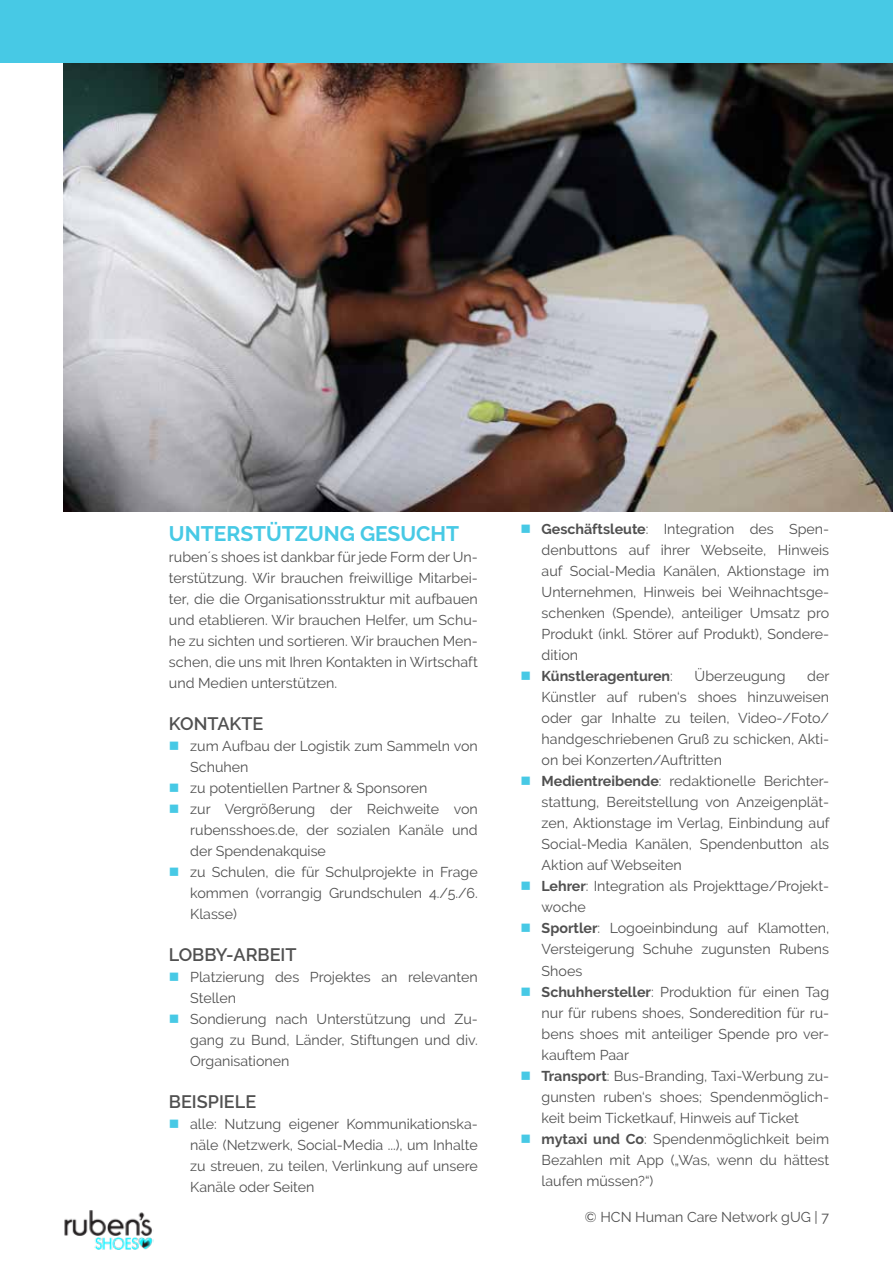
<style>
.page{position:relative;width:893px;height:1263px;background:#fff}
.page>*{position:absolute;margin:0;border:0;box-sizing:border-box;transform-origin:0 0}
.t1{font:700 21px "Raleway";color:#47c9e5}
.t2{font:600 18px "Raleway";color:#505050}
.t3{font:14.25px/21px "Raleway";color:#505050}
.s1{font-weight:700}
</style>
<div class="page">
<div style="left:0;top:0;width:893px;height:63px;background:#47c9e5"></div>
<img style="left:64px;top:1210px;width:89px;height:40px">
<img style="left:64px;top:64px;width:829px;height:447px">
<h1 class="t1" style="left:169px;top:521px;width:292px">UNTERSTÜTZUNG GESUCHT</h1>
<p class="t3" style="left:169px;top:546px;width:310px;text-align:justify">ruben´s shoes ist dankbar für jede Form der Un&shy;terstützung. Wir brauchen freiwillige Mitarbei&shy;ter, die die Organisationsstruktur mit aufbauen und etablieren. Wir brauchen Helfer, um Schu&shy;he zu sichten und sortieren. Wir brauchen Men&shy;schen, die uns mit Ihren Kontakten in Wirtschaft und Medien unterstützen.</p>
<p class="t2" style="left:169px;top:713px;width:96px">KONTAKTE</p>
<p class="t3" style="left:190px;top:735px;width:289px">zum Aufbau der Logistik zum Sammeln von<br>Schuhen<br>zu potentiellen Partner &amp; Sponsoren<br>zur Vergrößerung der Reichweite von rubensshoes.de, der sozialen Kanäle und der Spendenakquise<br>zu Schulen, die für Schulprojekte in Frage kommen (vorrangig Grundschulen 4./5./6.<br>Klasse)</p>
<p class="t2" style="left:169px;top:944px;width:129px">LOBBY-ARBEIT</p>
<p class="t3" style="left:190px;top:966px;width:289px">Platzierung des Projektes an relevanten<br>Stellen<br>Sondierung nach Unterstützung und Zu&shy;gang zu Bund, Länder, Stiftungen und div.<br>Organisationen</p>
<p class="t2" style="left:169px;top:1091px;width:89px">BEISPIELE</p>
<p class="t3" style="left:190px;top:1113px;width:289px;text-align:justify">alle: Nutzung eigener Kommunikationska&shy;näle (Netzwerk, Social-Media ...), um Inhalte zu streuen, zu teilen, Verlinkung auf unsere Kanäle oder Seiten</p>
<p class="t3" style="left:542px;top:519px;width:289px"><span class="s1">Geschäftsleute</span>: Integration des Spen&shy;denbuttons auf ihrer Webseite, Hinweis auf Social-Media Kanälen, Aktionstage im Unternehmen, Hinweis bei Weihnachtsge&shy;schenken (Spende), anteiliger Umsatz pro Produkt (inkl. Störer auf Produkt), Sondere&shy;dition<br><span class="s1">Künstleragenturen</span>:</p>
<p class="t3" style="left:695px;top:666px;width:92px">Überzeugung</p>
<p class="t3" style="left:542px;top:666px;width:289px;text-indent:266px">der Künstler auf ruben‘s shoes hinzuweisen oder gar Inhalte zu teilen, Video-/Foto/ handgeschriebenen Gruß zu schicken, Akti&shy;on bei Konzerten/Auftritten <span class="s1">Medientreibende</span>: redaktionelle Berichter&shy;stattung, Bereitstellung von Anzeigenplät&shy;zen, Aktionstage im Verlag, Einbindung auf Social-Media Kanälen, Spendenbutton als Aktion auf Webseiten<br><span class="s1">Lehrer</span>: Integration als Projekttage/Projekt&shy;woche<br><span class="s1">Sportler</span>: Logoeinbindung auf Klamotten, Versteigerung Schuhe zugunsten Rubens Shoes<br><span class="s1">Schuhhersteller</span>: Produktion für einen Tag nur für rubens shoes, Sonderedition für ru&shy;bens shoes mit anteiliger Spende pro ver&shy;kauftem Paar<br><span class="s1">Transport</span>: Bus-Branding, Taxi-Werbung zu&shy;gunsten ruben‘s shoes; Spendenmöglich&shy;keit beim Ticketkauf, Hinweis auf Ticket <span class="s1">mytaxi und Co</span>: Spendenmöglichkeit beim Bezahlen mit App („Was, wenn du hättest laufen müssen?“)</p>
<p class="t3" style="left:585px;top:1206px;width:246px">© HCN Human Care Network gUG | 7</p>
</div>
